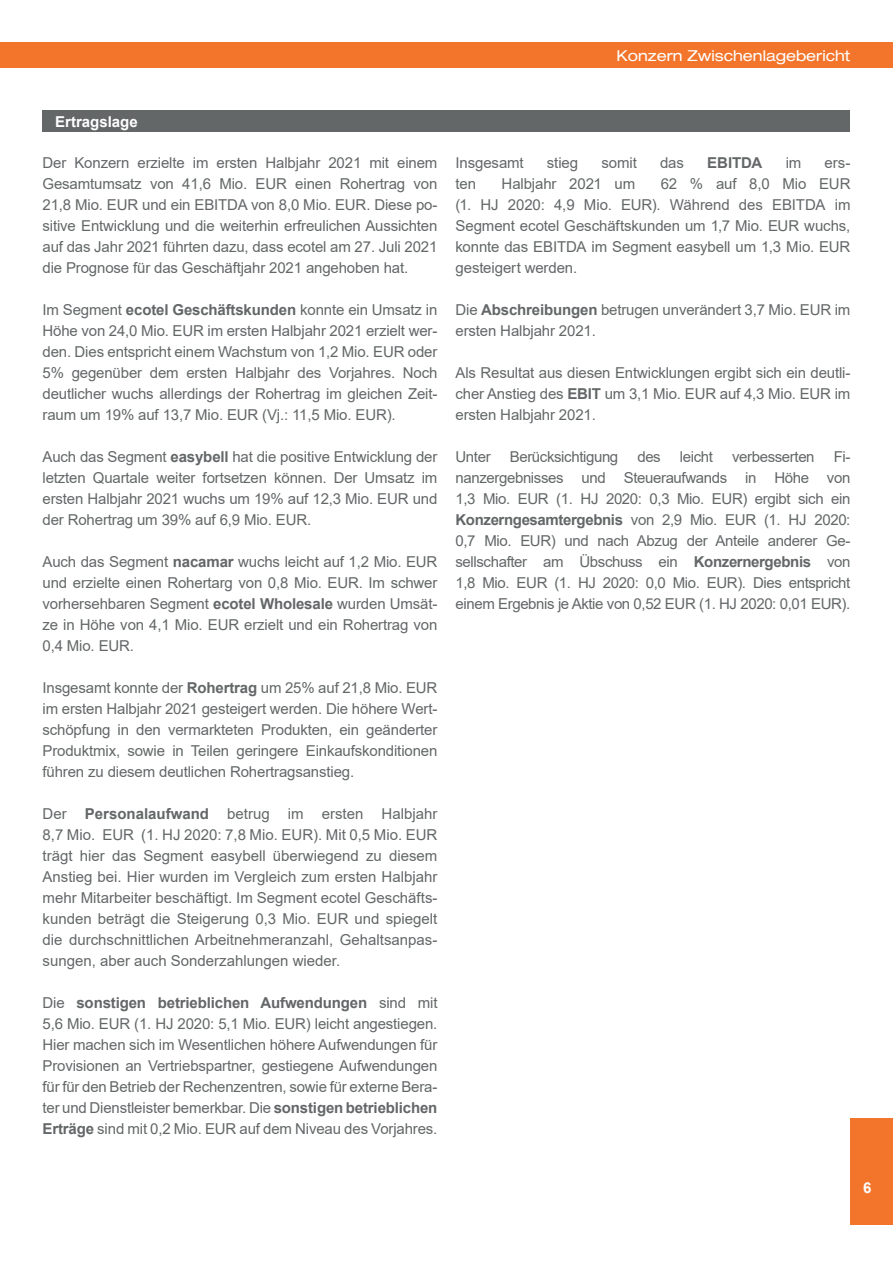
<style>
.page{position:relative;width:893px;height:1263px;background:#fff}
.page>*{position:absolute;margin:0;border:0;box-sizing:border-box;transform-origin:0 0}
.t1{font:15px/21px "Arial";letter-spacing:-.01em;color:#636768;text-align:justify}
.t2{font:expanded 15px "Helvetica Neue";color:#fff}
.t3{font:700 15px "Arial";color:#fff}
.t4{font:700 15px "Arial";letter-spacing:-.005em;color:#636768}
.s1{font-weight:700}
</style>
<div class="page">
<div style="left:850px;top:1118px;width:43px;height:107px;background:#f3752b"></div>
<div style="left:0;top:43px;width:893px;height:25px;background:#f3752b"></div>
<div style="left:43px;top:111px;width:807px;height:21px;background:#636768"></div>
<p class="t2" style="left:616px;top:46px;width:235px">Konzern Zwischenlagebericht</p>
<p class="t3" style="left:55px;top:111px;width:84px">Ertragslage</p>
<p class="t1" style="left:43px;top:152px;width:396px">Der Konzern erzielte im ersten Halbjahr 2021 mit einem Gesamtumsatz von 41,6 Mio. EUR einen Rohertrag von 21,8 Mio. EUR und ein EBITDA von 8,0 Mio. EUR. Diese po&shy;sitive Entwicklung und die weiterhin erfreulichen Aussichten auf das Jahr 2021 führten dazu, dass ecotel am 27. Juli 2021 die Prognose für das Geschäftjahr 2021 angehoben hat.</p>
<p class="t1" style="left:43px;top:299px;width:396px">Im Segment <span class="s1">ecotel Geschäftskunden</span> konnte ein Umsatz in Höhe von 24,0 Mio. EUR im ersten Halbjahr 2021 erzielt wer&shy;den. Dies entspricht einem Wachstum von 1,2 Mio. EUR oder 5% gegenüber dem ersten Halbjahr des Vorjahres. Noch deutlicher wuchs allerdings der Rohertrag im gleichen Zeit&shy;raum um 19% auf 13,7 Mio. EUR (Vj.: 11,5 Mio. EUR).</p>
<p class="t1" style="left:43px;top:446px;width:396px">Auch das Segment <span class="s1">easybell</span> hat die positive Entwicklung der letzten Quartale weiter fortsetzen können. Der Umsatz im ersten Halbjahr 2021 wuchs um 19% auf 12,3 Mio. EUR und der Rohertrag um 39% auf 6,9 Mio. EUR.</p>
<p class="t1" style="left:43px;top:551px;width:396px">Auch das Segment <span class="s1">nacamar</span> wuchs leicht auf 1,2 Mio. EUR und erzielte einen Rohertarg von 0,8 Mio. EUR. Im schwer vorhersehbaren Segment <span class="s1">ecotel Wholesale</span> wurden Umsät&shy;ze in Höhe von 4,1 Mio. EUR erzielt und ein Rohertrag von 0,4 Mio. EUR.</p>
<p class="t1" style="left:43px;top:677px;width:396px">Insgesamt konnte der <span class="s1">Rohertrag</span> um 25% auf 21,8 Mio. EUR im ersten Halbjahr 2021 gesteigert werden. Die höhere Wert&shy;schöpfung in den vermarkteten Produkten, ein geänderter Produktmix, sowie in Teilen geringere Einkaufskonditionen führen zu diesem deutlichen Rohertragsanstieg.</p>
<p class="t1" style="left:43px;top:803px;width:396px">Der <span class="s1">Personalaufwand</span> betrug im ersten Halbjahr 8,7 Mio. EUR (1. HJ 2020: 7,8 Mio. EUR). Mit 0,5 Mio. EUR trägt hier das Segment easybell überwiegend zu diesem Anstieg bei. Hier wurden im Vergleich zum ersten Halbjahr mehr Mitarbeiter beschäftigt. Im Segment ecotel Geschäfts&shy;kunden beträgt die Steigerung 0,3 Mio. EUR und spiegelt die durchschnittlichen Arbeitnehmeranzahl, Gehaltsanpas&shy;sungen, aber auch Sonderzahlungen wieder.</p>
<p class="t1" style="left:43px;top:992px;width:396px">Die <span class="s1">sonstigen betrieblichen Aufwendungen</span> sind mit 5,6 Mio. EUR (1. HJ 2020: 5,1 Mio. EUR) leicht angestiegen.<br>Hier machen sich im Wesentlichen höhere Aufwendungen für Provisionen an Vertriebspartner, gestiegene Aufwendungen für für den Betrieb der Rechenzentren, sowie für externe Bera&shy;ter und Dienstleister bemerkbar. Die <span class="s1">sonstigen betrieblichen Erträge</span> sind mit 0,2 Mio. EUR auf dem Niveau des Vorjahres.</p>
<p class="t1" style="left:455px;top:152px;width:70px">Insgesamt</p>
<p class="t1" style="left:547px;top:152px;width:33px">stieg</p>
<p class="t1" style="left:601px;top:152px;width:37px">somit</p>
<p class="t1" style="left:660px;top:152px;width:25px">das</p>
<p class="t4" style="left:707px;top:152px;width:57px">EBITDA</p>
<p class="t1" style="left:786px;top:152px;width:17px">im</p>
<p class="t1" style="left:825px;top:152px;width:27px">ers-</p>
<p class="t1" style="left:455px;top:173px;width:22px">ten</p>
<p class="t1" style="left:501px;top:173px;width:135px">Halbjahr 2021 um</p>
<p class="t1" style="left:455px;top:173px;width:396px;text-indent:205px">62 % auf 8,0 Mio EUR (1. HJ 2020: 4,9 Mio. EUR). Während des EBITDA im Segment ecotel Geschäftskunden um 1,7 Mio. EUR wuchs, konnte das EBITDA im Segment easybell um 1,3 Mio. EUR gesteigert werden.</p>
<p class="t1" style="left:455px;top:299px;width:396px">Die <span class="s1">Abschreibungen</span> betrugen unverändert 3,7 Mio. EUR im ersten Halbjahr 2021.</p>
<p class="t1" style="left:455px;top:362px;width:396px">Als Resultat aus diesen Entwicklungen ergibt sich ein deutli&shy;cher Anstieg des <span class="s1">EBIT</span> um 3,1 Mio. EUR auf 4,3 Mio. EUR im ersten Halbjahr 2021.</p>
<p class="t1" style="left:455px;top:446px;width:37px">Unter</p>
<p class="t1" style="left:510px;top:446px;width:110px">Berücksichtigung</p>
<p class="t1" style="left:637px;top:446px;width:25px">des</p>
<p class="t1" style="left:680px;top:446px;width:35px">leicht</p>
<p class="t1" style="left:732px;top:446px;width:84px">verbesserten</p>
<p class="t1" style="left:455px;top:446px;width:396px;text-indent:378px">Fi&shy;nanzergebnisses und Steueraufwands in Höhe von 1,3 Mio. EUR (1. HJ 2020: 0,3 Mio. EUR) ergibt sich ein <span class="s1">Konzerngesamtergebnis</span> von 2,9 Mio. EUR (1. HJ 2020:<br>0,7 Mio. EUR) und nach Abzug der Anteile anderer Ge&shy;sellschafter am Übschuss ein <span class="s1">Konzernergebnis</span> von 1,8 Mio. EUR (1. HJ 2020: 0,0 Mio. EUR). Dies entspricht einem Ergebnis je Aktie von 0,52 EUR (1. HJ 2020: 0,01 EUR).</p>
<p class="t3" style="left:863px;top:1177px;width:10px">6</p>
</div>
